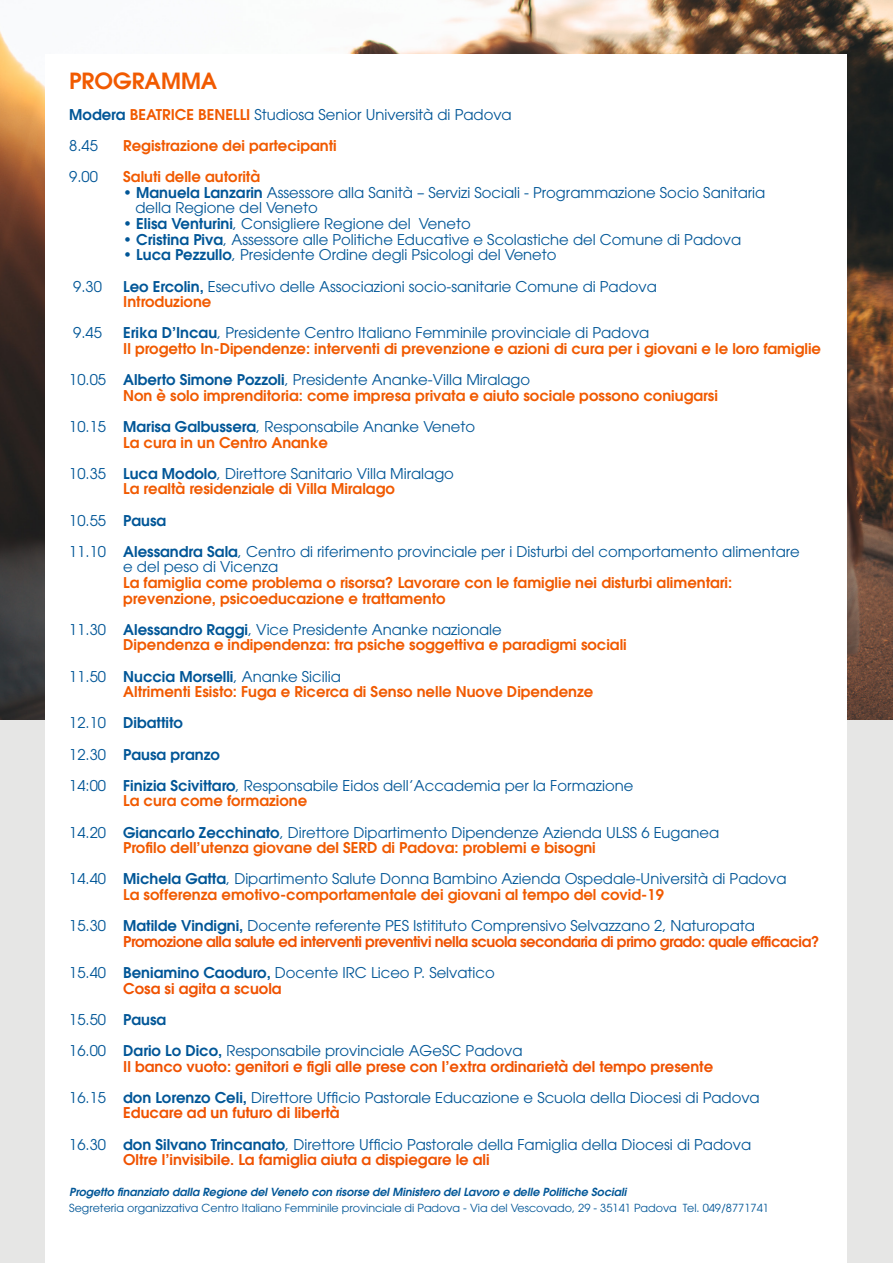
<style>
.page{position:relative;width:893px;height:1263px;background:#e6e6e5}
.page>*{position:absolute;margin:0;border:0;box-sizing:border-box;transform-origin:0 0}
.t1{font:600 22.2px "Avant Garde";color:#f15a00}
.t2{font:14.85px/15.6px "Avant Garde";color:#005697}
.t3{font:600 14.85px/15.6px "Avant Garde";color:#f15a00}
.t4{font:600 14.85px "Avant Garde";color:#f05200}
.t5{font:600 14.85px "Avant Garde";letter-spacing:-.03em;color:#f05200}
.t6{font:600 14.85px "Avant Garde";color:#005697}
.t7{font:11.1px "Avant Garde";color:#005697}
.t8{font:italic 600 11.1px "Avant Garde";color:#005697}
.s1{font-weight:600}
.s2{font-weight:600;color:#f15a00}
.s3{color:#005697}
.s4{font-weight:400;color:#005697}
.s5{font-weight:400}
</style>
<div class="page">
<img style="left:0;top:0;width:893px;height:719px">
<div style="left:46px;top:54px;width:801px;height:1209px;background:#fff"></div>
<p class="t1" style="left:69px;top:66px;width:150px">PROGRAMMA</p>
<p class="t2" style="left:69px;top:107px;width:444px"><span class="s1">Modera</span> <span class="s2">BEATRICE BENELLI</span> Studiosa Senior Università di Padova</p>
<p class="t2" style="left:69px;top:138px;width:30px">8.45</p>
<p class="t3" style="left:123px;top:138px;width:215px">Registrazione dei partecipanti</p>
<p class="t2" style="left:69px;top:169px;width:30px">9.00</p>
<p class="t3" style="left:123px;top:169px;width:138px">Saluti delle autorità</p>
<p class="t2" style="left:123px;top:185px;width:644px"><span class="s1">• Manuela Lanzarin</span> Assessore alla Sanità – Servizi Sociali - Programmazione Socio Sanitaria</p>
<p class="t2" style="left:136px;top:200px;width:184px">della Regione del Veneto</p>
<p class="t2" style="left:123px;top:216px;width:349px">• <span class="s1">Elisa Venturini</span>, Consigliere Regione del Veneto</p>
<p class="t2" style="left:123px;top:231px;width:619px">• <span class="s1">Cristina Piva</span>, Assessore alle Politiche Educative e Scolastiche del Comune di Padova</p>
<p class="t2" style="left:123px;top:247px;width:435px">• <span class="s1">Luca Pezzullo</span>, Presidente Ordine degli Psicologi del Veneto</p>
<p class="t2" style="left:73px;top:278px;width:30px">9.30</p>
<p class="t2" style="left:123px;top:278px;width:535px"><span class="s1">Leo Ercolin,</span> Esecutivo delle Associazioni socio-sanitarie Comune di Padova<br><span class="s2">Introduzione</span></p>
<p class="t2" style="left:73px;top:325px;width:30px">9.45</p>
<p class="t3" style="left:123px;top:325px;width:699px"><span class="s3">Erika D’Incau</span><span class="s4">, Presidente Centro Italiano Femminile provinciale di Padova<br></span>Il progetto In-Dipendenze: interventi di prevenzione e azioni di cura per i giovani e le loro famiglie</p>
<p class="t3" style="left:123px;top:372px;width:596px;text-indent:-54px"><span class="s4">10.05</span> <span class="s3">Alberto Simone Pozzoli</span><span class="s4">, Presidente Ananke-Villa Miralago<br></span>Non è solo imprenditoria: come impresa privata e aiuto sociale possono coniugarsi</p>
<p class="t2" style="left:123px;top:419px;width:353px;text-indent:-54px">10.15 <span class="s1">Marisa Galbussera</span>, Responsabile Ananke Veneto<br><span class="s2">La cura in un Centro Ananke</span></p>
<p class="t2" style="left:69px;top:465px;width:386px;text-align:center">10.35 <span class="s1">Luca Modolo</span>, Direttore Sanitario Villa Miralago<br><span class="s2">La realtà residenziale di Villa Miralago</span></p>
<p class="t2" style="left:69px;top:512px;width:99px">10.55 <span class="s1">Pausa</span></p>
<p class="t2" style="left:69px;top:543px;width:732px">11.10 <span class="s1">Alessandra Sala</span>, Centro di riferimento provinciale per i Disturbi del comportamento alimentare</p>
<p class="t3" style="left:123px;top:559px;width:611px"><span class="s4">e del peso di Vicenza<br></span>La famiglia come problema o risorsa? Lavorare con le famiglie nei disturbi alimentari:</p>
<p class="t3" style="left:123px;top:590px;width:324px">prevenzione, psicoeducazione e trattamento</p>
<p class="t3" style="left:123px;top:621px;width:505px;text-indent:-54px"><span class="s4">11.30</span> <span class="s3">Alessandro Raggi</span><span class="s4">, Vice Presidente Ananke nazionale<br></span>Dipendenza e indipendenza: tra psiche soggettiva e paradigmi sociali</p>
<p class="t3" style="left:123px;top:668px;width:472px;text-indent:-54px"><span class="s4">11.50</span> <span class="s3">Nuccia Morselli</span><span class="s4">, Ananke Sicilia<br></span>Altrimenti Esisto: Fuga e Ricerca di Senso nelle Nuove Dipendenze</p>
<p class="t6" style="left:69px;top:713px;width:115px"><span class="s5">12.10</span> Dibattito</p>
<p class="t6" style="left:69px;top:744px;width:152px"><span class="s5">12.30</span> Pausa pranzo</p>
<p class="t2" style="left:123px;top:777px;width:512px;text-indent:-54px">14:00 <span class="s1">Finizia Scivittaro</span>, Responsabile Eidos dell’Accademia per la Formazione<br><span class="s2">La cura come formazione</span></p>
<p class="t3" style="left:123px;top:824px;width:598px;text-indent:-54px"><span class="s4">14.20</span> <span class="s3">Giancarlo Zecchinato</span><span class="s4">, Direttore Dipartimento Dipendenze Azienda ULSS 6 Euganea<br></span>Profilo dell’utenza giovane del SERD di Padova: problemi e bisogni</p>
<p class="t2" style="left:123px;top:871px;width:665px;text-indent:-54px">14.40 <span class="s1">Michela Gatta</span>, Dipartimento Salute Donna Bambino Azienda Ospedale-Università di Padova<br><span class="s2">La sofferenza emotivo-comportamentale dei giovani al tempo del covid-19</span></p>
<p class="t2" style="left:69px;top:918px;width:687px">15.30 <span class="s1">Matilde Vindigni,</span> Docente referente PES Istitituto Comprensivo Selvazzano 2, Naturopata</p>
<p class="t5" style="left:123px;top:932px;width:697px">Promozione alla salute ed interventi preventivi nella scuola secondaria di primo grado: quale efficacia?</p>
<p class="t2" style="left:69px;top:965px;width:427px">15.40 <span class="s1">Beniamino Caoduro,</span> Docente IRC Liceo P. Selvatico</p>
<p class="t4" style="left:123px;top:978px;width:160px">Cosa si agita a scuola</p>
<p class="t2" style="left:69px;top:1011px;width:99px">15.50 <span class="s1">Pausa</span></p>
<p class="t2" style="left:69px;top:1043px;width:455px">16.00 <span class="s1">Dario Lo Dico,</span> Responsabile provinciale AGeSC Padova</p>
<p class="t4" style="left:123px;top:1056px;width:591px">Il banco vuoto: genitori e figli alle prese con l’extra ordinarietà del tempo presente</p>
<p class="t2" style="left:69px;top:1089px;width:692px">16.15 <span class="s1">don Lorenzo Celi,</span> Direttore Ufficio Pastorale Educazione e Scuola della Diocesi di Padova</p>
<p class="t4" style="left:123px;top:1103px;width:218px">Educare ad un futuro di libertà</p>
<p class="t2" style="left:69px;top:1136px;width:683px">16.30 <span class="s1">don Silvano Trincanato</span>, Direttore Ufficio Pastorale della Famiglia della Diocesi di Padova</p>
<p class="t4" style="left:123px;top:1150px;width:368px">Oltre l’invisibile. La famiglia aiuta a dispiegare le ali</p>
<p class="t8" style="left:69px;top:1185px;width:559px">Progetto finanziato dalla Regione del Veneto con risorse del Ministero del Lavoro e delle Politiche Sociali</p>
<p class="t7" style="left:69px;top:1201px;width:701px">Segreteria organizzativa Centro Italiano Femminile provinciale di Padova - Via del Vescovado, 29 - 35141 Padova Tel. 049/8771741</p>
</div>
